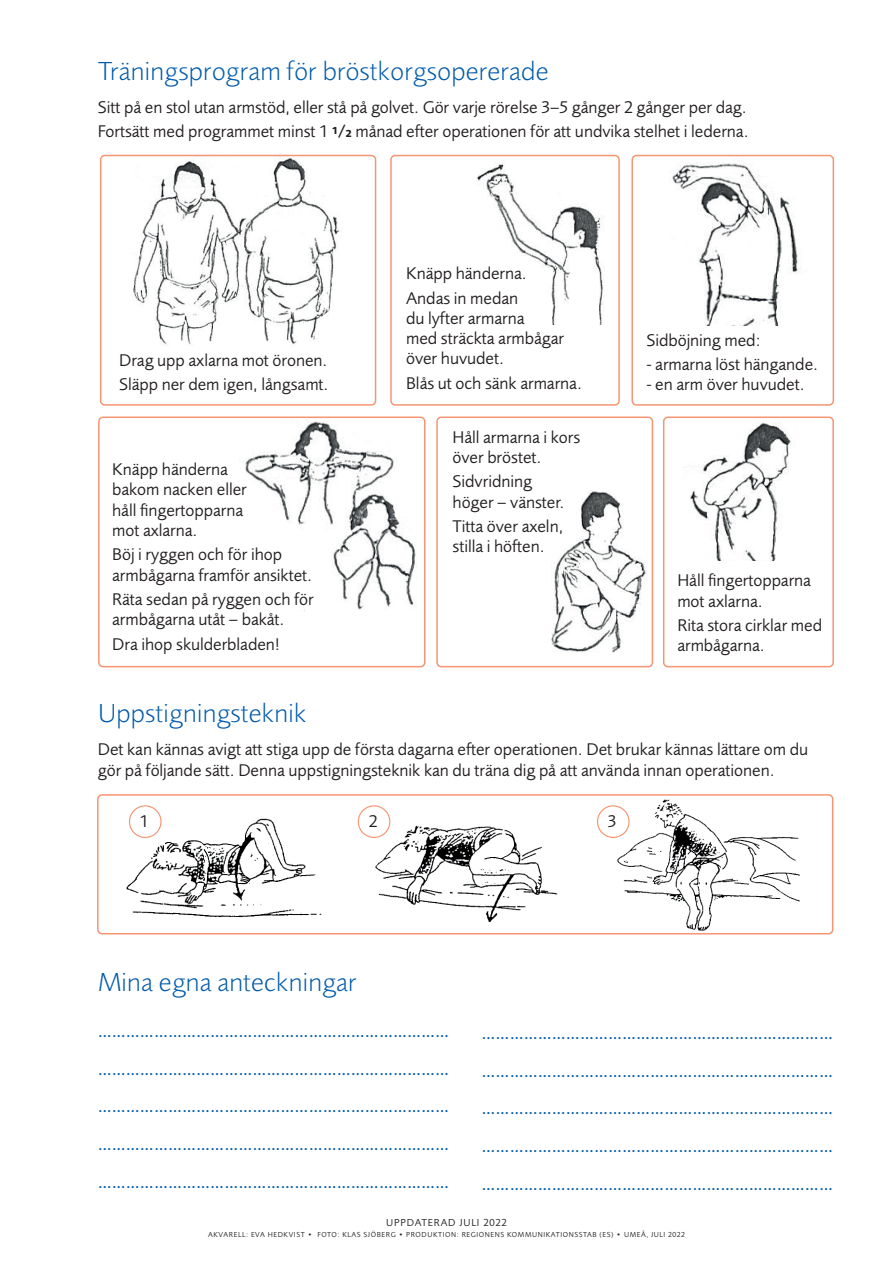
<style>
.page{position:relative;width:893px;height:1263px;background:#fff}
.page>*{position:absolute;margin:0;border:0;box-sizing:border-box;transform-origin:0 0}
.t1{font:300 27px "Foundry Sans";color:#015aaa}
.t2{font:17.55px/20.2px "Foundry Sans";letter-spacing:-.005em;color:#231f20}
.t3{font:500 17.25px/37.7px "Foundry Sans";color:#015aaa;text-align:justify}
.t4{font:10.5px "Foundry Sans";letter-spacing:.075em;color:#231f20}
.t5{font:7.5px "Foundry Sans";letter-spacing:.075em;color:#231f20}
.s1{font-weight:700}
.s2{font-weight:700;font-size:10.5px}
</style>
<div class="page">
<img style="left:126px;top:810px;width:196px;height:107px">
<img style="left:618px;top:799px;width:182px;height:132px">
<img style="left:367px;top:813px;width:191px;height:110px">
<img style="left:669px;top:161px;width:131px;height:165px">
<img style="left:551px;top:490px;width:95px;height:163px">
<img style="left:131px;top:154px;width:216px;height:191px">
<img style="left:477px;top:164px;width:128px;height:161px">
<img style="left:245px;top:420px;width:181px;height:195px">
<img style="left:683px;top:422px;width:109px;height:139px">
<div style="left:100px;top:155px;width:276px;height:251px;border:2px solid #f69572;border-radius:4px"></div>
<div style="left:390px;top:155px;width:230px;height:251px;border:2px solid #f69572;border-radius:4px"></div>
<div style="left:631px;top:155px;width:203px;height:251px;border:2px solid #f69572;border-radius:4px"></div>
<div style="left:98px;top:416px;width:327px;height:251px;border:2px solid #f69572;border-radius:4px"></div>
<div style="left:436px;top:416px;width:217px;height:251px;border:2px solid #f69572;border-radius:4px"></div>
<div style="left:663px;top:416px;width:171px;height:251px;border:2px solid #f69572;border-radius:4px"></div>
<div style="left:97px;top:794px;width:736px;height:140px;border:2px solid #f69572;border-radius:4px"></div>
<div style="left:129px;top:805px;width:33px;height:33px;border:1px solid #f69572;border-radius:50%"></div>
<div style="left:358px;top:805px;width:32px;height:33px;border:1px solid #f69572;border-radius:50%"></div>
<div style="left:597px;top:805px;width:33px;height:33px;border:1px solid #f69572;border-radius:50%"></div>
<h1 class="t1" style="left:98px;top:55px;width:452px">Träningsprogram för bröstkorgsopererade</h1>
<p class="t2" style="left:98px;top:95px;width:652px;line-height:24.5px">Sitt på en stol utan armstöd, eller stå på golvet. Gör varje rörelse 3–5 gånger 2 gånger per dag.<br>Fortsätt med programmet minst 1 <sup>1</sup><span class="s1">/</span><span class="s2">2</span> månad efter operationen för att undvika stelhet i lederna.</p>
<p class="t2" style="left:119px;top:348px;width:211px;line-height:24.5px">Drag upp axlarna mot öronen.<br>Släpp ner dem igen, långsamt.</p>
<p class="t2" style="left:112px;top:459px;width:136px">Knäpp händerna bakom nacken eller håll fingertopparna mot axlarna.</p>
<p class="t2" style="left:112px;top:544px;width:201px">Böj i ryggen och för ihop armbågarna framför ansiktet.</p>
<p class="t2" style="left:112px;top:589px;width:203px">Räta sedan på ryggen och för armbågarna utåt – bakåt.</p>
<p class="t2" style="left:112px;top:634px;width:169px">Dra ihop skulderbladen!</p>
<p class="t2" style="left:406px;top:261px;width:122px;line-height:24.5px">Knäpp händerna.<br>Andas in medan</p>
<p class="t2" style="left:406px;top:308px;width:160px">du lyfter armarna<br>med sträckta armbågar över huvudet.</p>
<p class="t2" style="left:406px;top:373px;width:177px">Blås ut och sänk armarna.</p>
<p class="t2" style="left:453px;top:427px;width:129px">Håll armarna i kors över bröstet.</p>
<p class="t2" style="left:453px;top:471px;width:113px">Sidvridning höger – vänster.</p>
<p class="t2" style="left:453px;top:516px;width:112px">Titta över axeln, stilla i höften.</p>
<p class="t2" style="left:646px;top:329px;width:116px">Sidböjning med:</p>
<p class="t2" style="left:646px;top:354px;width:173px">- armarna löst hängande.</p>
<p class="t2" style="left:646px;top:374px;width:160px">- en arm över huvudet.</p>
<p class="t2" style="left:677px;top:570px;width:135px">Håll fingertopparna mot axlarna.</p>
<p class="t2" style="left:677px;top:615px;width:146px">Rita stora cirklar med armbågarna.</p>
<h1 class="t1" style="left:98px;top:697px;width:210px">Uppstigningsteknik</h1>
<p class="t2" style="left:98px;top:739px;width:712px">Det kan kännas avigt att stiga upp de första dagarna efter operationen. Det brukar kännas lättare om du gör på följande sätt. Denna uppstigningsteknik kan du träna dig på att använda innan operationen.</p>
<p class="t2" style="left:140px;top:811px;width:10px">1</p>
<p class="t2" style="left:369px;top:811px;width:10px">2</p>
<p class="t2" style="left:608px;top:811px;width:10px">3</p>
<h1 class="t1" style="left:98px;top:966px;width:260px">Mina egna anteckningar</h1>
<p class="t3" style="left:98px;top:1012px;width:353px">………………………………………………………………… ………………………………………………………………… ………………………………………………………………… ………………………………………………………………… …………………………………………………………………</p>
<p class="t3" style="left:482px;top:1014px;width:353px">………………………………………………………………… ………………………………………………………………… ………………………………………………………………… ………………………………………………………………… …………………………………………………………………</p>
<p class="t4" style="left:386px;top:1217px;width:122px">UPPDATERAD JULI 2022</p>
<p class="t5" style="left:208px;top:1230px;width:478px">AKVARELL: EVA HEDKVIST • FOTO: KLAS SJÖBERG • PRODUKTION: REGIONENS KOMMUNIKATIONSSTAB (ES) • UMEÅ, JULI 2022</p>
</div>
